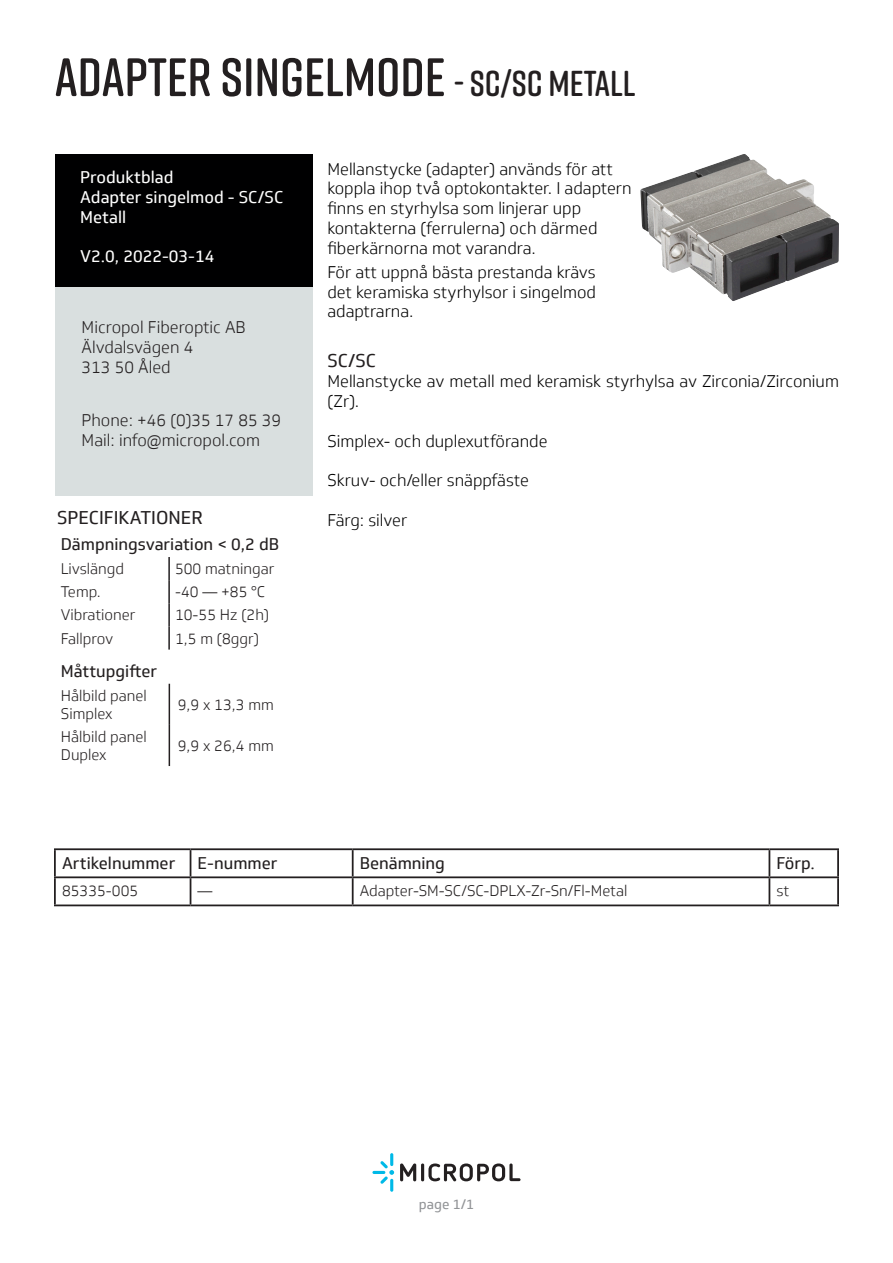
<style>
.page{position:relative;width:893px;height:1263px;background:#fff}
.page>*{position:absolute;margin:0;border:0;box-sizing:border-box;transform-origin:0 0}
.t1{font:600 54px "Rift Soft";color:#231f20}
.Brödtext{font:18px "Soleto";color:#231f20}
.Brödtext-2{font:300 16.5px/19.8px "Soleto";color:#000001}
.t2{font:300 16.5px "Soleto";color:#231f20}
.t3{font:16.5px "Soleto";color:#231f20}
.t4{font:16.5px/19.8px "Soleto";color:#fff}
.t5{font:300 15px/18px "Soleto";color:#231f20}
.t6{font:13.5px "Soleto";color:#939598}
.s1{font-size:36px}
</style>
<div class="page">
<svg style="left:372px;top:1153px;width:22px;height:39px"></svg>
<svg style="left:400px;top:1163px;width:16px;height:18px"></svg>
<hr style="left:421px;top:1163px;width:3px;height:18px;background:#231f20;border-radius:2px">
<svg style="left:428px;top:1163px;width:92px;height:18px"></svg>
<div style="left:55px;top:268px;width:258px;height:227px;background:#d9dfdf"></div>
<div style="left:55px;top:154px;width:258px;height:132px;background:#000001"></div>
<hr style="left:168px;top:557px;width:2px;height:23px;background:#231f20">
<hr style="left:168px;top:580px;width:2px;height:23px;background:#231f20">
<hr style="left:168px;top:603px;width:2px;height:23px;background:#231f20">
<hr style="left:168px;top:626px;width:2px;height:24px;background:#231f20">
<hr style="left:54px;top:848px;width:137px;height:2px;background:#231f20">
<hr style="left:54px;top:850px;width:2px;height:26px;background:#231f20">
<hr style="left:191px;top:848px;width:162px;height:2px;background:#231f20">
<hr style="left:353px;top:848px;width:416px;height:2px;background:#231f20">
<hr style="left:352px;top:850px;width:2px;height:26px;background:#231f20">
<hr style="left:769px;top:848px;width:70px;height:2px;background:#231f20">
<hr style="left:837px;top:850px;width:2px;height:26px;background:#231f20">
<hr style="left:54px;top:876px;width:137px;height:2px;background:#231f20">
<hr style="left:54px;top:878px;width:2px;height:26px;background:#231f20">
<hr style="left:191px;top:876px;width:162px;height:2px;background:#231f20">
<svg style="left:190px;top:850px;width:1px;height:54px"></svg>
<hr style="left:353px;top:876px;width:416px;height:2px;background:#231f20">
<hr style="left:352px;top:878px;width:2px;height:26px;background:#231f20">
<hr style="left:769px;top:876px;width:70px;height:2px;background:#231f20">
<svg style="left:769px;top:850px;width:1px;height:54px"></svg>
<hr style="left:837px;top:878px;width:2px;height:26px;background:#231f20">
<hr style="left:54px;top:904px;width:137px;height:2px;background:#231f20">
<hr style="left:191px;top:904px;width:162px;height:2px;background:#231f20">
<hr style="left:353px;top:904px;width:416px;height:2px;background:#231f20">
<hr style="left:769px;top:904px;width:70px;height:2px;background:#231f20">
<hr style="left:169px;top:684px;width:1px;height:41px;background:#231f20">
<hr style="left:169px;top:725px;width:1px;height:41px;background:#231f20">
<img style="left:640px;top:154px;width:199px;height:147px">
<p class="t1" style="left:55px;top:39px;width:582px">ADAPTER SINGELMODE <span class="s1">- SC/SC METALL</span></p>
<p class="t4" style="left:80px;top:167px;width:95px">Produktblad</p>
<p class="t4" style="left:80px;top:187px;width:205px">Adapter singelmod - SC/SC<br>Metall</p>
<p class="t4" style="left:80px;top:247px;width:136px">V2.0, 2022-03-14</p>
<p class="t2" style="left:82px;top:318px;width:165px">Micropol Fiberoptic AB</p>
<p class="t2" style="left:82px;top:338px;width:113px">Älvdalsvägen 4</p>
<p class="t2" style="left:82px;top:357px;width:91px">313 50 Åled</p>
<p class="t2" style="left:82px;top:410px;width:201px">Phone: +46 (0)35 17 85 39</p>
<p class="t2" style="left:82px;top:430px;width:180px">Mail: info@micropol.com</p>
<p class="Brödtext" style="left:57px;top:507px;width:147px">SPECIFIKATIONER</p>
<p class="t3" style="left:61px;top:535px;width:220px">Dämpningsvariation &lt; 0,2 dB</p>
<p class="t5" style="left:61px;top:560px;width:65px">Livslängd</p>
<p class="t5" style="left:175px;top:560px;width:101px">500 matningar</p>
<p class="t5" style="left:61px;top:583px;width:42px">Temp.</p>
<p class="t5" style="left:175px;top:583px;width:92px">-40 — +85 °C</p>
<p class="t5" style="left:61px;top:606px;width:76px">Vibrationer</p>
<p class="t5" style="left:175px;top:606px;width:96px">10-55 Hz (2h)</p>
<p class="t5" style="left:61px;top:629px;width:54px">Fallprov</p>
<p class="t5" style="left:175px;top:629px;width:86px">1,5 m (8ggr)</p>
<p class="t3" style="left:61px;top:661px;width:98px">Måttupgifter</p>
<p class="t5" style="left:61px;top:687px;width:87px">Hålbild panel<br>Simplex</p>
<p class="t5" style="left:178px;top:696px;width:97px">9,9 x 13,3 mm</p>
<p class="t5" style="left:61px;top:728px;width:87px">Hålbild panel<br>Duplex</p>
<p class="t5" style="left:178px;top:737px;width:97px">9,9 x 26,4 mm</p>
<p class="Brödtext-2" style="left:327px;top:159px;width:306px">Mellanstycke (adapter) används för att koppla ihop två optokontakter. I adaptern finns en styrhylsa som linjerar upp kontakterna (ferrulerna) och därmed fiberkärnorna mot varandra.</p>
<p class="Brödtext-2" style="left:327px;top:262px;width:270px;text-align:justify">För att uppnå bästa prestanda krävs det keramiska styrhylsor i singelmod adaptrarna.</p>
<p class="Brödtext" style="left:327px;top:350px;width:50px">SC/SC</p>
<p class="Brödtext-2" style="left:327px;top:372px;width:513px">Mellanstycke av metall med keramisk styrhylsa av Zirconia/Zirconium (Zr).</p>
<p class="Brödtext-2" style="left:327px;top:431px;width:222px">Simplex- och duplexutförande</p>
<p class="Brödtext-2" style="left:327px;top:471px;width:203px">Skruv- och/eller snäppfäste</p>
<p class="Brödtext-2" style="left:327px;top:510px;width:81px">Färg: silver</p>
<p class="t3" style="left:62px;top:853px;width:115px">Artikelnummer</p>
<p class="t3" style="left:198px;top:853px;width:81px">E-nummer</p>
<p class="t3" style="left:360px;top:853px;width:87px">Benämning</p>
<p class="t3" style="left:777px;top:853px;width:40px">Förp.</p>
<p class="t5" style="left:62px;top:881px;width:78px">85335-005</p>
<p class="t5" style="left:198px;top:881px;width:16px">—</p>
<p class="t5" style="left:360px;top:881px;width:269px">Adapter-SM-SC/SC-DPLX-Zr-Sn/Fl-Metal</p>
<p class="t5" style="left:777px;top:881px;width:14px">st</p>
<p class="t6" style="left:419px;top:1196px;width:57px">page 1/1</p>
</div>
